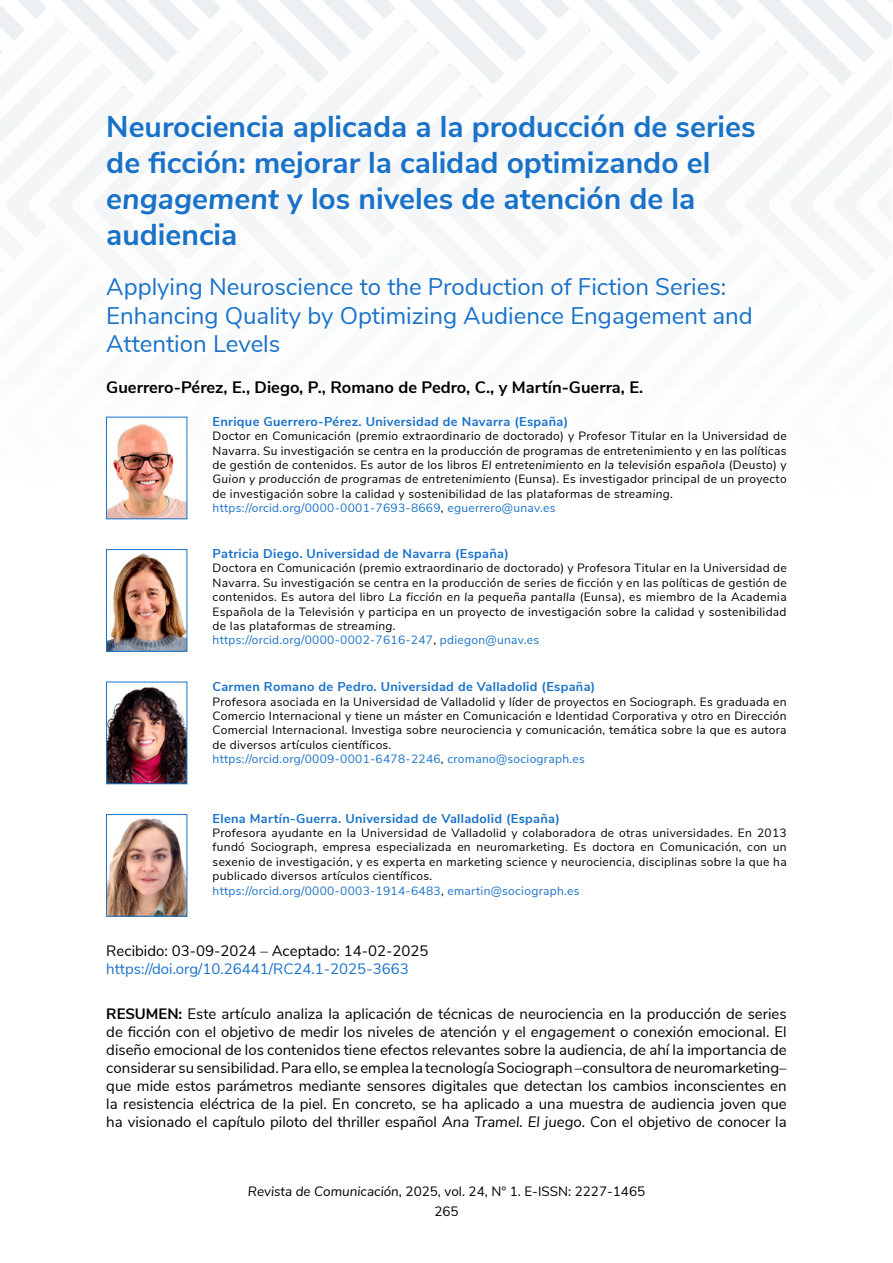
<style>
.page{position:relative;width:893px;height:1263px;background:#fff}
.page>*{position:absolute;margin:0;border:0;box-sizing:border-box;transform-origin:0 0}
.Título{font:700 30px/36px "Nunito Sans";color:#1972c8}
.Título_2{font:24px/28.8px "Nunito Sans";color:#1972c8}
.autor_1{font:700 16.5px "Nunito Sans";color:#000}
.Abstract{font:15px/18px "Nunito Sans";color:#000;text-align:justify}
.datos_archivo{font:15px "Nunito Sans";color:#1972c8}
.datos_archivo-2{font:15px "Nunito Sans";color:#000}
.t1{font:13.5px/20.4px "Nunito Sans";color:#000;text-align:center}
.autor{font:700 12.75px "Nunito Sans";letter-spacing:.025em;color:#1972c8}
.autor_CV{font:12px/14.4px "Nunito Sans";letter-spacing:.025em;color:#000;text-align:justify}
.autor_CV-2{font:12px "Nunito Sans";letter-spacing:.025em;color:#1972c8}
.s1{font-style:italic}
.s2{color:#000}
.s3{font-weight:700}
</style>
<div class="page">
<img style="left:108px;top:421px;width:77px;height:96px">
<img style="left:108px;top:553px;width:77px;height:96px">
<div style="left:106px;top:549px;width:81px;height:102px;border:1px solid #1972c8"></div>
<img style="left:108px;top:686px;width:77px;height:96px">
<div style="left:106px;top:682px;width:81px;height:102px;border:1px solid #1972c8"></div>
<img style="left:108px;top:818px;width:77px;height:96px">
<div style="left:106px;top:814px;width:81px;height:102px;border:1px solid #1972c8"></div>
<p class="Título" style="left:106px;top:106px;width:651px">Neurociencia aplicada a la producción de series de ficción: mejorar la calidad optimizando el <span class="s1">engagement</span> y los niveles de atención de la audiencia</p>
<p class="Título_2" style="left:106px;top:270px;width:648px">Applying Neuroscience to the Production of Fiction Series:<br>Enhancing Quality by Optimizing Audience Engagement and<br>Attention Levels</p>
<p class="autor_1" style="left:106px;top:376px;width:539px">Guerrero-Pérez, E., Diego, P., Romano de Pedro, C., y Martín-Guerra, E.</p>
<p class="autor" style="left:213px;top:412px;width:357px">Enrique Guerrero-Pérez. Universidad de Navarra (España)</p>
<p class="autor_CV" style="left:213px;top:428px;width:576px">Doctor en Comunicación (premio extraordinario de doctorado) y Profesor Titular en la Universidad de Navarra. Su investigación se centra en la producción de programas de entretenimiento y en las políticas de gestión de contenidos. Es autor de los libros <span class="s1">El entretenimiento en la televisión española</span> (Deusto) y <span class="s1">Guion y producción de programas de entretenimiento</span> (Eunsa). Es investigador principal de un proyecto de investigación sobre la calidad y sostenibilidad de las plataformas de s<span class="s1">treaming</span>.</p>
<p class="autor_CV-2" style="left:213px;top:499px;width:344px">https://orcid.org/0000-0001-7693-8669<span class="s2">,</span> eguerrero@unav.es</p>
<p class="autor" style="left:213px;top:544px;width:298px">Patricia Diego. Universidad de Navarra (España)</p>
<p class="autor_CV" style="left:213px;top:560px;width:576px">Doctora en Comunicación (premio extraordinario de doctorado) y Profesora Titular en la Universidad de Navarra. Su investigación se centra en la producción de series de ficción y en las políticas de gestión de contenidos. Es autora del libro <span class="s1">La ficción en la pequeña pantalla</span> (Eunsa), es miembro de la Academia Española de la Televisión y participa en un proyecto de investigación sobre la calidad y sostenibilidad de las plataformas de <span class="s1">streaming</span>.</p>
<p class="autor_CV-2" style="left:213px;top:631px;width:328px">https://orcid.org/0000-0002-7616-247<span class="s2">,</span> pdiegon@unav.es</p>
<p class="autor" style="left:213px;top:677px;width:384px">Carmen Romano de Pedro. Universidad de Valladolid (España)</p>
<p class="autor_CV" style="left:213px;top:693px;width:576px">Profesora asociada en la Universidad de Valladolid y líder de proyectos en Sociograph. Es graduada en Comercio Internacional y tiene un máster en Comunicación e Identidad Corporativa y otro en Dirección Comercial Internacional. Investiga sobre neurociencia y comunicación, temática sobre la que es autora de diversos artículos científicos.</p>
<p class="autor_CV-2" style="left:213px;top:750px;width:374px">https://orcid.org/0009-0001-6478-2246<span class="s2">,</span> cromano@sociograph.es</p>
<p class="autor" style="left:213px;top:809px;width:349px">Elena Martín-Guerra. Universidad de Valladolid (España)</p>
<p class="autor_CV" style="left:213px;top:825px;width:576px">Profesora ayudante en la Universidad de Valladolid y colaboradora de otras universidades. En 2013 fundó Sociograph, empresa especializada en neuromarketing. Es doctora en Comunicación, con un sexenio de investigación, y es experta en marketing science y neurociencia, disciplinas sobre la que ha publicado diversos artículos científicos.</p>
<p class="autor_CV-2" style="left:213px;top:882px;width:368px">https://orcid.org/0000-0003-1914-6483<span class="s2">,</span> emartin@sociograph.es</p>
<p class="datos_archivo-2" style="left:106px;top:940px;width:324px">Recibido: 03-09-2024 – Aceptado: 14-02-2025</p>
<p class="datos_archivo" style="left:106px;top:958px;width:304px">https://doi.org/10.26441/RC24.1-2025-3663</p>
<p class="Abstract" style="left:106px;top:1004px;width:682px"><span class="s3">RESUMEN:</span> Este artículo analiza la aplicación de técnicas de neurociencia en la producción de series de ficción con el objetivo de medir los niveles de atención y el <span class="s1">engagement</span> o conexión emocional. El diseño emocional de los contenidos tiene efectos relevantes sobre la audiencia, de ahí la importancia de considerar su sensibilidad. Para ello, se emplea la tecnología Sociograph –consultora de neuromarketing– que mide estos parámetros mediante sensores digitales que detectan los cambios inconscientes en la resistencia eléctrica de la piel. En concreto, se ha aplicado a una muestra de audiencia joven que ha visionado el capítulo piloto del thriller español <span class="s1">Ana Tramel. El juego</span>. Con el objetivo de conocer la</p>
<p class="t1" style="left:248px;top:1180px;width:399px"><span class="s1">Revista de Comunicación</span>, 2025, vol. 24, N° 1. E-ISSN: 2227-1465<br>265</p>
</div>
